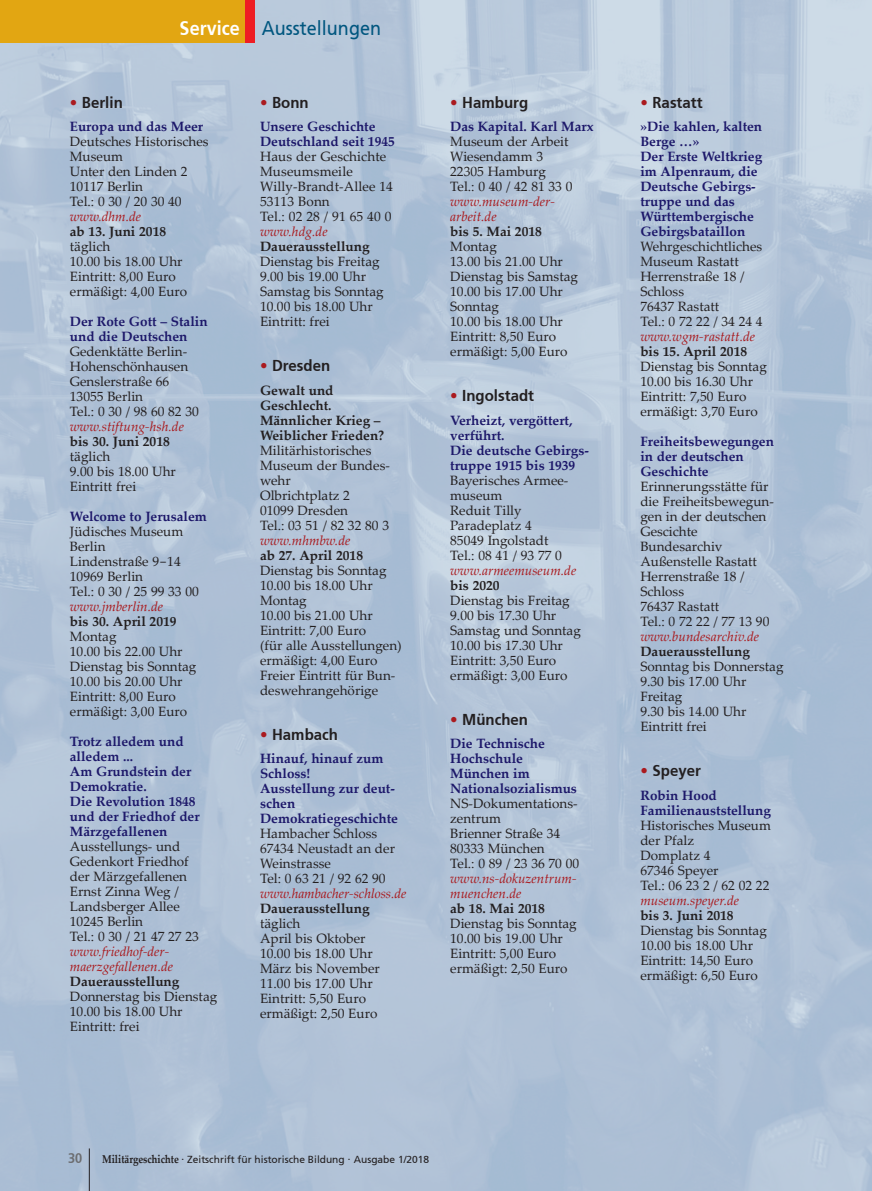
<style>
.page{position:relative;width:872px;height:1191px;background:#fff}
.page>*{position:absolute;margin:0;border:0;box-sizing:border-box;transform-origin:0 0}
.t1{font:19.8px "Frutiger";color:#00567f;scale:.91 1}
.t2{font:700 19.8px "Frutiger";color:#fff;scale:.91 1}
.t3{font:700 15.75px "Frutiger";color:#231f20;scale:.95 1}
.t4{font:700 14.1px "Frutiger";color:#6c6d70;scale:.91 1}
.t5{font:13.5px/15px "Palatino Linotype";color:#231f20}
.t6{font:700 13.5px/15px "Palatino Linotype";color:#1d186a}
.t7{font:italic 13.5px/15px "Palatino Linotype";color:#a9171b}
.t8{font:700 13.5px/15px "Palatino Linotype";color:#231f20}
.t9{font:10.2px "Frutiger";color:#231f20}
.s1{color:#aa1a1f}
.s2{font-family:"Courier New"}
.s3{font-family:"Palatino Linotype";font-weight:700;font-size:11.4px}
.s4{font-size:12px}
</style>
<div class="page">
<div style="left:0;top:0;width:255px;height:43px;background:#e2a612"></div>
<div style="left:245px;top:0;width:10px;height:43px;background:#ee1d23"></div>
<hr style="left:89px;top:1148px;width:1px;height:43px;background:#231f20">
<h1 class="t2" style="left:180px;top:17px;width:67px">Service</h1>
<h1 class="t1" style="left:262px;top:17px;width:132px">Ausstellungen</h1>
<p class="t3" style="left:70px;top:93px;width:57px"><span class="s1">•</span> Berlin</p>
<p class="t6" style="left:70px;top:119px;width:135px">Europa und das Meer</p>
<p class="t5" style="left:70px;top:133px;width:140px">Deutsches Historisches<br>Museum<br>Unter den Linden 2<br>10117 Berlin<br>Tel.: 0 30 / 20 30 40</p>
<p class="t7" style="left:70px;top:208px;width:73px">www.dhm.de</p>
<p class="t8" style="left:70px;top:223px;width:98px">ab 13. Juni 2018</p>
<p class="t5" style="left:70px;top:238px;width:119px">täglich<br>10.00 bis 18.00 Uhr<br>Eintritt: 8,00 Euro ermäßigt: 4,00 Euro</p>
<p class="t6" style="left:70px;top:313px;width:139px">Der Rote Gott – Stalin und die Deutschen</p>
<p class="t5" style="left:70px;top:343px;width:131px">Gedenktätte Berlin-<br>Hohenschönhausen<br>Genslerstraße 66<br>13055 Berlin<br>Tel.: 0 30 / 98 60 82 30</p>
<p class="t7" style="left:70px;top:418px;width:116px">www.stiftung-hsh.de</p>
<p class="t8" style="left:70px;top:433px;width:101px">bis 30. Juni 2018</p>
<p class="t5" style="left:70px;top:448px;width:107px">täglich<br>9.00 bis 18.00 Uhr<br>Eintritt frei</p>
<p class="t6" style="left:70px;top:508px;width:138px">Welcome to Jerusalem</p>
<p class="t5" style="left:70px;top:523px;width:131px">Jüdisches Museum<br>Berlin<br>Lindenstraße 9<span class="s2">‑</span>14<br>10969 Berlin<br>Tel.: 0 30 / 25 99 33 00</p>
<p class="t7" style="left:70px;top:598px;width:95px">www.jmberlin.de</p>
<p class="t8" style="left:70px;top:613px;width:108px">bis 30. April 2019</p>
<p class="t5" style="left:70px;top:628px;width:128px">Montag<br>10.00 bis 22.00 Uhr<br>Dienstag bis Sonntag<br>10.00 bis 20.00 Uhr<br>Eintritt: 8,00 Euro ermäßigt: 3,00 Euro</p>
<p class="t6" style="left:70px;top:733px;width:131px">Trotz alledem und alledem ...<br>Am Grundstein der<br>Demokratie.<br>Die Revolution 1848 und der Friedhof der<br>Märzgefallenen</p>
<p class="t5" style="left:70px;top:838px;width:131px">Ausstellungs- und<br>Gedenkort Friedhof der Märzgefallenen<br>Ernst Zinna Weg /<br>Landsberger Allee<br>10245 Berlin<br>Tel.: 0 30 / 21 47 27 23</p>
<p class="t7" style="left:70px;top:943px;width:105px">www.friedhof-der&shy;maerzgefallenen.de</p>
<p class="t8" style="left:70px;top:973px;width:111px">Dauerausstellung</p>
<p class="t5" style="left:70px;top:988px;width:149px">Donnerstag bis Dienstag<br>10.00 bis 18.00 Uhr<br>Eintritt: frei</p>
<p class="t3" style="left:260px;top:93px;width:53px"><span class="s1">•</span> Bonn</p>
<p class="t6" style="left:260px;top:119px;width:136px">Unsere Geschichte<br>Deutschland seit 1945</p>
<p class="t5" style="left:260px;top:148px;width:134px">Haus der Geschichte<br>Museumsmeile<br>Willy-Brandt-Allee 14<br>53113 Bonn<br>Tel.: 02 28 / 91 65 40 0</p>
<p class="t7" style="left:260px;top:223px;width:69px">www.hdg.de</p>
<p class="t8" style="left:260px;top:238px;width:111px">Dauerausstellung</p>
<p class="t5" style="left:260px;top:253px;width:125px">Dienstag bis Freitag<br>9.00 bis 19.00 Uhr<br>Samstag bis Sonntag<br>10.00 bis 18.00 Uhr<br>Eintritt: frei</p>
<p class="t3" style="left:260px;top:356px;width:75px"><span class="s1">•</span> Dresden</p>
<p class="t8" style="left:260px;top:382px;width:126px">Gewalt und<br>Geschlecht.<br>Männlicher Krieg –<br>Weiblicher Frieden?</p>
<p class="t5" style="left:260px;top:442px;width:131px">Militärhistorisches<br>Museum der Bundes&shy;wehr<br>Olbrichtplatz 2<br>01099 Dresden<br>Tel.: 03 51 / 82 32 80 3</p>
<p class="t7" style="left:260px;top:532px;width:92px">www.mhmbw.de</p>
<p class="t8" style="left:260px;top:547px;width:105px">ab 27. April 2018</p>
<p class="t5" style="left:260px;top:562px;width:143px">Dienstag bis Sonntag<br>10.00 bis 18.00 Uhr<br>Montag<br>10.00 bis 21.00 Uhr<br>Eintritt: 7,00 Euro<br>(für alle Ausstellungen) ermäßigt: 4,00 Euro<br>Freier Eintritt für Bun&shy;deswehrangehörige</p>
<p class="t3" style="left:260px;top:725px;width:84px"><span class="s1">•</span> Hambach</p>
<p class="t6" style="left:260px;top:751px;width:139px">Hinauf, hinauf zum<br>Schloss!<br>Ausstellung zur deut&shy;schen<br>Demokratiegeschichte</p>
<p class="t5" style="left:260px;top:825px;width:136px">Hambacher Schloss<br>67434 Neustadt an der<br>Weinstrasse<br>Tel: 0 63 21 / 92 62 90</p>
<p class="t7" style="left:260px;top:885px;width:148px">www.hambacher-schloss.de</p>
<p class="t8" style="left:260px;top:900px;width:111px">Dauerausstellung</p>
<p class="t5" style="left:260px;top:915px;width:121px">täglich<br>April bis Oktober<br>10.00 bis 18.00 Uhr<br>März bis November<br>11.00 bis 17.00 Uhr<br>Eintritt: 5,50 Euro ermäßigt: 2,50 Euro</p>
<p class="t3" style="left:450px;top:93px;width:84px"><span class="s1">•</span> Hamburg</p>
<p class="t6" style="left:450px;top:119px;width:145px">Das Kapital. Karl Marx</p>
<p class="t5" style="left:450px;top:133px;width:124px">Museum der Arbeit<br>Wiesendamm 3<br>22305 Hamburg<br>Tel.: 0 40 / 42 81 33 0</p>
<p class="t7" style="left:450px;top:193px;width:106px">www.museum-der&shy;arbeit.de</p>
<p class="t8" style="left:450px;top:223px;width:93px">bis 5. Mai 2018</p>
<p class="t5" style="left:450px;top:238px;width:129px">Montag<br>13.00 bis 21.00 Uhr<br>Dienstag bis Samstag<br>10.00 bis 17.00 Uhr<br>Sonntag<br>10.00 bis 18.00 Uhr<br>Eintritt: 8,50 Euro ermäßigt: 5,00 Euro</p>
<p class="t3" style="left:450px;top:386px;width:90px"><span class="s1">•</span> Ingolstadt</p>
<p class="t6" style="left:450px;top:412px;width:140px">Verheizt, vergöttert, verführt.<br>Die deutsche Gebirgs&shy;truppe 1915 bis 1939</p>
<p class="t5" style="left:450px;top:472px;width:119px">Bayerisches Armee&shy;museum<br>Reduit Tilly<br>Paradeplatz 4<br>85049 Ingolstadt<br>Tel.: 08 41 / 93 77 0</p>
<p class="t7" style="left:450px;top:562px;width:128px">www.armeemuseum.de</p>
<p class="t8" style="left:450px;top:577px;width:51px">bis 2020</p>
<p class="t5" style="left:450px;top:592px;width:132px">Dienstag bis Freitag<br>9.00 bis 17.30 Uhr<br>Samstag und Sonntag<br>10.00 bis 17.30 Uhr<br>Eintritt: 3,50 Euro ermäßigt: 3,00 Euro</p>
<p class="t3" style="left:450px;top:710px;width:84px"><span class="s1">•</span> München</p>
<p class="t6" style="left:450px;top:736px;width:128px">Die Technische<br>Hochschule<br>München im<br>Nationalsozialismus</p>
<p class="t5" style="left:450px;top:795px;width:131px">NS-Dokumentations&shy;zentrum<br>Brienner Straße 34<br>80333 München<br>Tel.: 0 89 / 23 36 70 00</p>
<p class="t7" style="left:450px;top:870px;width:128px">www.ns-dokuzentrum&shy;muenchen.de</p>
<p class="t8" style="left:450px;top:900px;width:96px">ab 18. Mai 2018</p>
<p class="t5" style="left:450px;top:915px;width:128px">Dienstag bis Sonntag<br>10.00 bis 19.00 Uhr<br>Eintritt: 5,00 Euro ermäßigt: 2,50 Euro</p>
<p class="t3" style="left:640px;top:93px;width:67px"><span class="s1">•</span> Rastatt</p>
<p class="t6" style="left:640px;top:119px;width:123px">»Die kahlen, kalten<br>Berge …»<br>Der Erste Weltkrieg im Alpenraum, die<br>Deutsche Gebirgs&shy;truppe und das<br>Württembergische<br>Gebirgsbataillon</p>
<p class="t5" style="left:640px;top:238px;width:124px">Wehrgeschichtliches<br>Museum Rastatt<br>Herrenstraße 18 /<br>Schloss<br>76437 Rastatt<br>Tel.: 0 72 22 / 34 24 4</p>
<p class="t7" style="left:640px;top:328px;width:116px">www.wgm-rastatt.de</p>
<p class="t8" style="left:640px;top:343px;width:108px">bis 15. April 2018</p>
<p class="t5" style="left:640px;top:358px;width:128px">Dienstag bis Sonntag<br>10.00 bis 16.30 Uhr<br>Eintritt: 7,50 Euro ermäßigt: 3,70 Euro</p>
<p class="t6" style="left:640px;top:433px;width:135px">Freiheitsbewegungen in der deutschen<br>Geschichte</p>
<p class="t5" style="left:640px;top:478px;width:135px">Erinnerungsstätte für die Freiheitsbewegun&shy;gen in der deutschen<br>Gescichte<br>Bundesarchiv<br>Außenstelle Rastatt<br>Herrenstraße 18 /<br>Schloss<br>76437 Rastatt<br>Tel.: 0 72 22 / 77 13 90</p>
<p class="t7" style="left:640px;top:628px;width:120px">www.bundesarchiv.de</p>
<p class="t8" style="left:640px;top:643px;width:111px">Dauerausstellung</p>
<p class="t5" style="left:640px;top:658px;width:145px">Sonntag bis Donnerstag<br>9.30 bis 17.00 Uhr<br>Freitag<br>9.30 bis 14.00 Uhr<br>Eintritt frei</p>
<p class="t3" style="left:640px;top:761px;width:65px"><span class="s1">•</span> Speyer</p>
<p class="t6" style="left:640px;top:787px;width:132px">Robin Hood<br>Familienauststellung</p>
<p class="t5" style="left:640px;top:817px;width:132px">Historisches Museum der Pfalz<br>Domplatz 4<br>67346 Speyer<br>Tel.: 06 23 2 / 62 02 22</p>
<p class="t7" style="left:640px;top:892px;width:100px">museum.speyer.de</p>
<p class="t8" style="left:640px;top:907px;width:95px">bis 3. Juni 2018</p>
<p class="t5" style="left:640px;top:922px;width:128px">Dienstag bis Sonntag<br>10.00 bis 18.00 Uhr<br>Eintritt: 14,50 Euro ermäßigt: 6,50 Euro</p>
<p class="t4" style="left:68px;top:1150px;width:17px">30</p>
<p class="t9" style="left:102px;top:1153px;width:329px"><span class="s3">Militärgeschichte</span> <span class="s4">·</span> Zeitschrift für historische Bildung <span class="s4">·</span> Ausgabe 1/2018</p>
</div>
